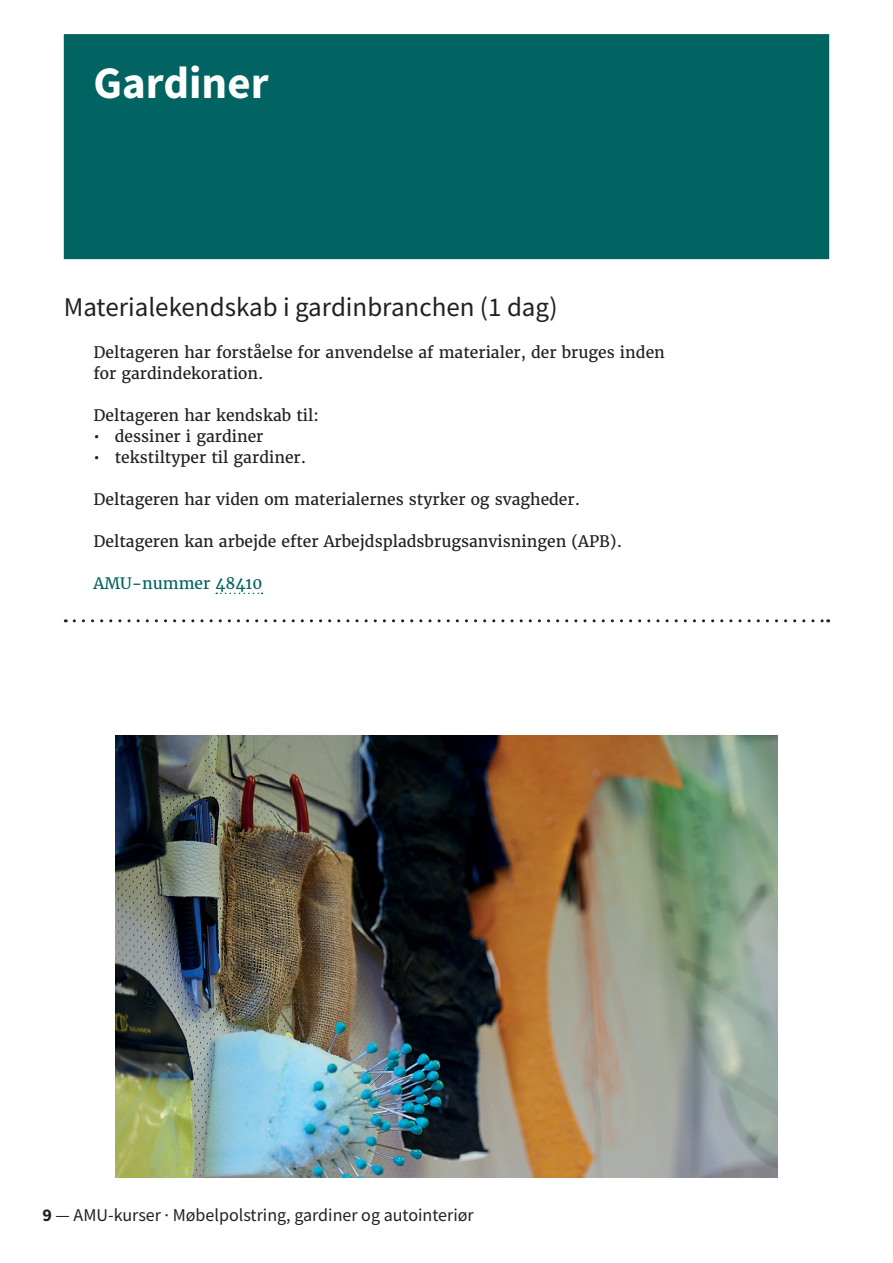
<style>
.page{position:relative;width:893px;height:1263px;background:#fff}
.page>*{position:absolute;margin:0;border:0;box-sizing:border-box;transform-origin:0 0}
.Breaker_02_grøn{font:700 45px "Source Sans Pro";color:#fff}
.t1{font:27px "Source Sans Pro";color:#231f20}
.t2{font:18px "Source Sans Pro";color:#231f20}
.Brød{font:15.75px "Merriweather";color:#231f20}
.Brød-2{font:15.75px "Merriweather";color:#016462}
.s1{font-weight:700}
</style>
<div class="page">
<div style="left:64px;top:34px;width:765px;height:225px;background:#016462"></div>
<svg style="left:216px;top:593px;width:46px;height:1px"></svg>
<svg style="left:74px;top:619px;width:755px;height:3px"></svg>
<img style="left:116px;top:736px;width:661px;height:441px">
<p class="Breaker_02_grøn" style="left:94px;top:52px;width:177px">Gardiner</p>
<p class="t1" style="left:64px;top:290px;width:495px">Materialekendskab i gardinbranchen (1 dag)</p>
<p class="Brød" style="left:94px;top:342px;width:573px">Deltageren har forståelse for anvendelse af materialer, der bruges inden</p>
<p class="Brød" style="left:94px;top:363px;width:172px">for gardindekoration.</p>
<p class="Brød" style="left:94px;top:405px;width:227px">Deltageren har kendskab til:</p>
<p class="Brød" style="left:94px;top:426px;width:171px">• dessiner i gardiner</p>
<p class="Brød" style="left:94px;top:447px;width:214px">• tekstiltyper til gardiner.</p>
<p class="Brød" style="left:94px;top:489px;width:488px">Deltageren har viden om materialernes styrker og svagheder.</p>
<p class="Brød" style="left:94px;top:531px;width:530px">Deltageren kan arbejde efter Arbejdspladsbrugsanvisningen (APB).</p>
<p class="Brød-2" style="left:94px;top:573px;width:170px">AMU-nummer 48410</p>
<p class="t2" style="left:43px;top:1204px;width:433px"><span class="s1">9</span> — AMU-kurser · Møbelpolstring, gardiner og autointeriør</p>
</div>
